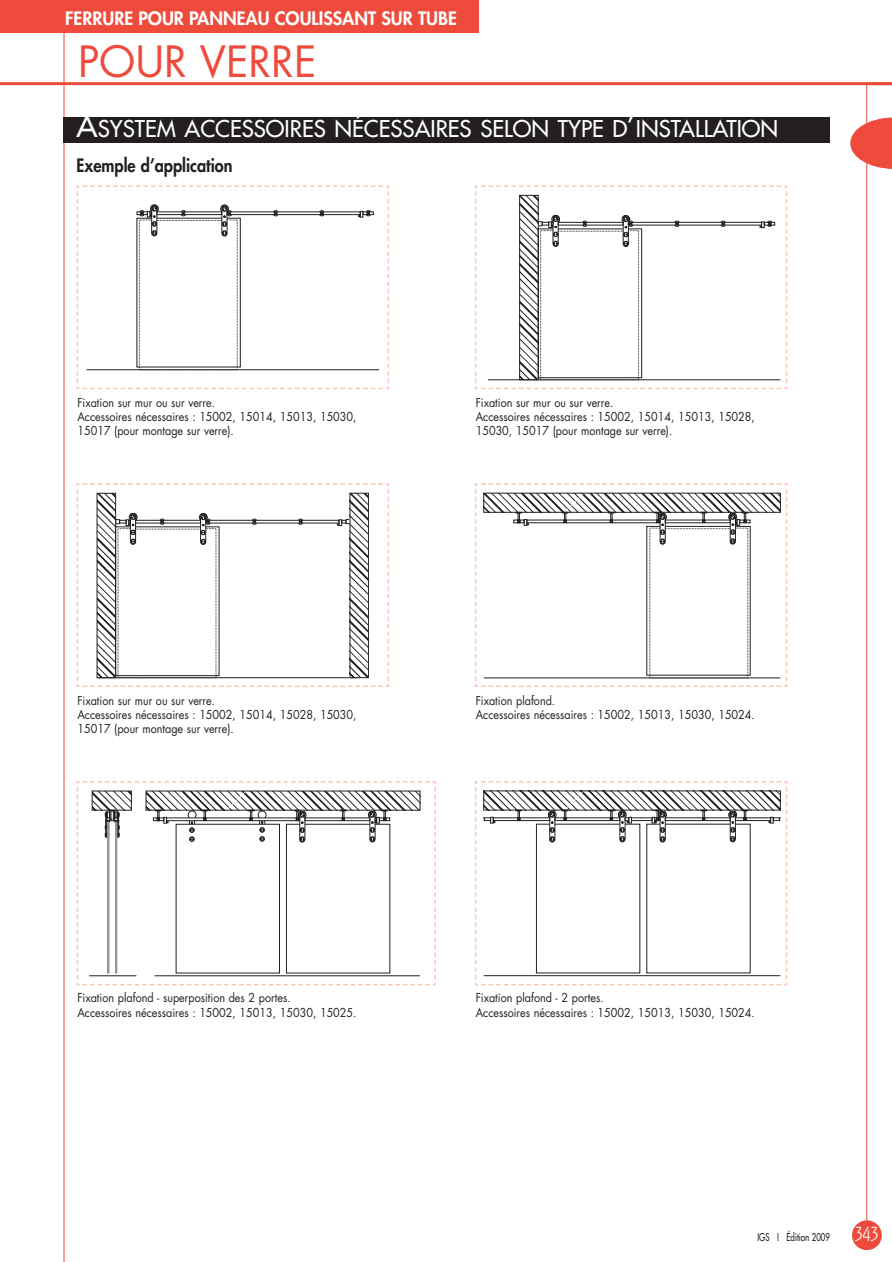
<style>
.page{position:relative;width:892px;height:1262px;background:#fff}
.page>*{position:absolute;margin:0;border:0;box-sizing:border-box;transform-origin:0 0}
.t1{font:42px "Futura";color:#ef4b3d}
.t2{font:22.5px "Futura";color:#fff}
.t3{font:800 18px "Futura";color:#fff}
.t4{font:800 18px "Futura";color:#231f20;scale:.9 1}
.t5{font:condensed 18px "Kolo LP";color:#fff;scale:.9 1}
.t6{font:12px/14.2px "Futura";color:#231f20;scale:.9 1}
.t7{font:10.5px "Futura";color:#231f20;scale:.75 1}
.s1{font-size:30px}
</style>
<div class="page">
<div style="left:851px;top:1220px;width:30px;height:30px;background:#ef4b3d;border-radius:50%"></div>
<hr style="left:64px;top:30px;width:1px;height:1231px;background:#ef4b3d">
<hr style="left:866px;top:84px;width:1px;height:1141px;background:#ef4b3d">
<div style="left:0;top:0;width:478px;height:33px;background:#ef4b3d"></div>
<hr style="left:0;top:82px;width:891px;height:3px;background:#ef4b3d">
<svg style="left:850px;top:118px;width:41px;height:51px"></svg>
<div style="left:64px;top:117px;width:765px;height:25px;background:#231f20"></div>
<svg style="left:76px;top:185px;width:313px;height:205px"></svg>
<svg style="left:475px;top:185px;width:312px;height:205px"></svg>
<svg style="left:76px;top:483px;width:313px;height:204px"></svg>
<svg style="left:475px;top:483px;width:312px;height:204px"></svg>
<svg style="left:76px;top:781px;width:360px;height:205px"></svg>
<svg style="left:475px;top:781px;width:312px;height:205px"></svg>
<h3 class="t3" style="left:65px;top:7px;width:393px">FERRURE POUR PANNEAU COULISSANT SUR TUBE</h3>
<h1 class="t1" style="left:78px;top:35px;width:240px">POUR VERRE</h1>
<h2 class="t2" style="left:77px;top:115px;width:702px"><span class="s1">A</span>SYSTEM ACCESSOIRES NÉCESSAIRES SELON TYPE D<span class="s1">’</span>INSTALLATION</h2>
<h3 class="t4" style="left:77px;top:153px;width:174px">Exemple d’application</h3>
<p class="t6" style="left:77px;top:395px;width:311px">Fixation sur mur ou sur verre.<br>Accessoires nécessaires : 15002, 15014, 15013, 15030,<br>15017 (pour montage sur verre).</p>
<p class="t6" style="left:475px;top:395px;width:311px">Fixation sur mur ou sur verre.<br>Accessoires nécessaires : 15002, 15014, 15013, 15028,<br>15030, 15017 (pour montage sur verre).</p>
<p class="t6" style="left:77px;top:693px;width:311px">Fixation sur mur ou sur verre.<br>Accessoires nécessaires : 15002, 15014, 15028, 15030,<br>15017 (pour montage sur verre).</p>
<p class="t6" style="left:475px;top:693px;width:311px">Fixation plafond.<br>Accessoires nécessaires : 15002, 15013, 15030, 15024.</p>
<p class="t6" style="left:77px;top:991px;width:311px">Fixation plafond - superposition des 2 portes.<br>Accessoires nécessaires : 15002, 15013, 15030, 15025.</p>
<p class="t6" style="left:475px;top:991px;width:311px">Fixation plafond - 2 portes.<br>Accessoires nécessaires : 15002, 15013, 15030, 15024.</p>
<p class="t7" style="left:757px;top:1230px;width:98px">IGS I Édition 2009</p>
<h3 class="t5" style="left:854px;top:1224px;width:27px">343</h3>
</div>
